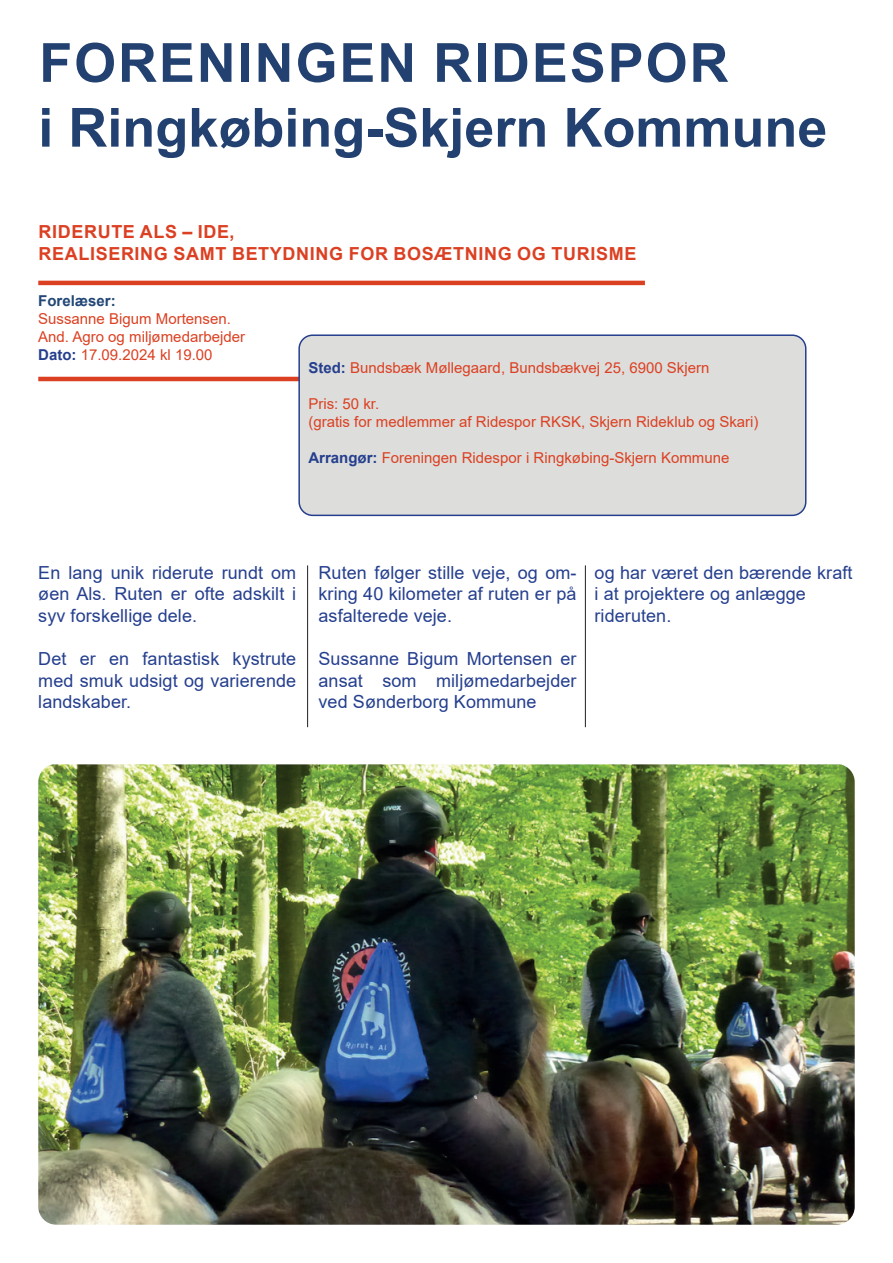
<style>
.page{position:relative;width:893px;height:1263px;background:#fff}
.page>*{position:absolute;margin:0;border:0;box-sizing:border-box;transform-origin:0 0}
.t1{font:700 54px/64.8px "Arial";color:#224170}
.t2{font:18px/21.6px "Arial";letter-spacing:.005em;color:#253f8e;text-align:justify}
.t3{font:700 18px/21.6px "Arial";letter-spacing:.035em;color:#dc4022}
.t4{font:15px/18px "Arial";color:#dc4022}
.t5{font:700 15px "Arial";color:#224776}
.s1{font-weight:700;color:#253f8e}
</style>
<div class="page">
<hr style="left:38px;top:281px;width:607px;height:4px;background:#dc4022">
<hr style="left:38px;top:377px;width:607px;height:4px;background:#dc4022">
<div style="left:299px;top:335px;width:507px;height:180px;background:#dddddb;border-radius:13px"></div>
<div style="left:298px;top:334px;width:508px;height:182px;border:2px solid #253f8e;border-radius:13px"></div>
<img style="left:38px;top:764px;width:817px;height:461px">
<hr style="left:307px;top:565px;width:1px;height:162px;background:#231f20">
<hr style="left:585px;top:565px;width:1px;height:162px;background:#231f20">
<h1 class="t1" style="left:38px;top:31px;width:791px">FORENINGEN RIDESPOR<br>i Ringkøbing-Skjern Kommune</h1>
<p class="t3" style="left:39px;top:222px;width:599px">RIDERUTE ALS – IDE,<br>REALISERING SAMT BETYDNING FOR BOSÆTNING OG TURISME</p>
<p class="t5" style="left:38px;top:290px;width:79px">Forelæser:</p>
<p class="t4" style="left:38px;top:309px;width:208px">Sussanne Bigum Mortensen.<br>And. Agro og miljømedarbejder<br><span class="s1">Dato:</span> 17.09.2024 kl 19.00</p>
<p class="t4" style="left:308px;top:359px;width:402px"><span class="s1">Sted:</span> Bundsbæk Møllegaard, Bundsbækvej 25, 6900 Skjern</p>
<p class="t4" style="left:308px;top:395px;width:452px">Pris: 50 kr.<br>(gratis for medlemmer af Ridespor RKSK, Skjern Rideklub og Skari)</p>
<p class="t4" style="left:308px;top:449px;width:422px"><span class="s1">Arrangør:</span> Foreningen Ridespor i Ringkøbing-Skjern Kommune</p>
<p class="t2" style="left:38px;top:561px;width:259px">En lang unik riderute rundt om øen Als. Ruten er ofte adskilt i syv forskellige dele.</p>
<p class="t2" style="left:38px;top:648px;width:260px">Det er en fantastisk kystrute med smuk udsigt og varierende landskaber.</p>
<p class="t2" style="left:319px;top:561px;width:259px">Ruten følger stille veje, og om&shy;kring 40 kilometer af ruten er på asfalterede veje.</p>
<p class="t2" style="left:319px;top:648px;width:259px">Sussanne Bigum Mortensen er ansat som miljømedarbejder ved Sønderborg Kommune</p>
<p class="t2" style="left:595px;top:561px;width:259px;text-align:left">og har været den bærende kraft i at projektere og anlægge rideruten.</p>
</div>
